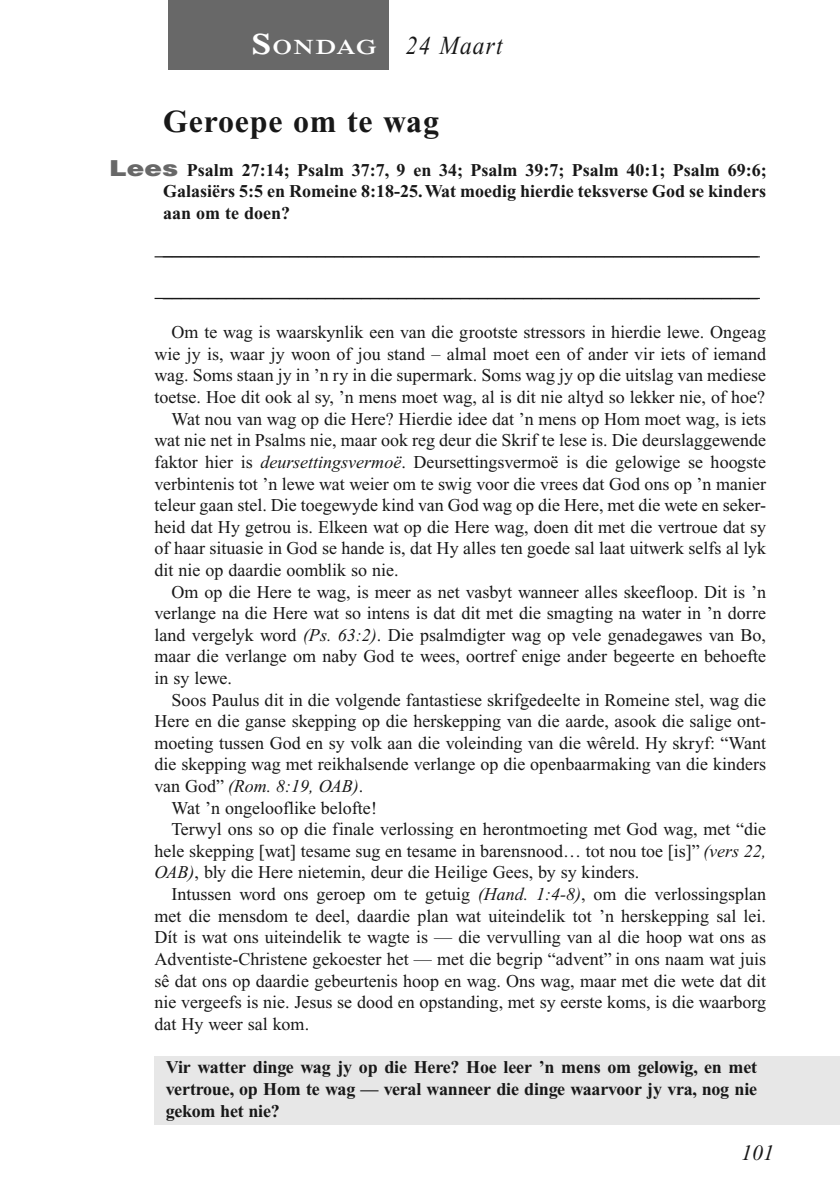
<style>
.page{position:relative;width:840px;height:1191px;background:#fff}
.page>*{position:absolute;margin:0;border:0;box-sizing:border-box;transform-origin:0 0}
.t1{font:700 32px "Times New Roman PS Std";letter-spacing:.025em;color:#181818}
.t2{font:italic 26px "Times New Roman PS Std";letter-spacing:.05em;color:#181818;scale:.9 1}
.t3{font:italic 22px "Times New Roman PS Std";color:#181818}
.t4{font:600 21px "Times NRMT Std";letter-spacing:.05em;color:#fff;scale:1.1 1}
.t5{font:18px "Times New Roman PS Std";color:#181818}
.t6{font:700 18px/21.6px "Times New Roman PS Std";letter-spacing:-.01em;color:#181818;text-align:justify}
.t7{font:italic 18px "Times New Roman PS Std";color:#181818}
.s1{font-size:30px}
.s2{font-family:"Helvetica LT Std";font-weight:900;font-size:22px;color:#686868}
.s3{font-style:italic}
.s4{font-style:normal}
</style>
<div class="page">
<div style="left:154px;top:1056px;width:685px;height:69px;background:#e7e7e7"></div>
<div style="left:168px;top:0;width:220px;height:69px;background:#686868"></div>
<hr style="left:154px;top:256px;width:605px;height:1px;background:#181818">
<hr style="left:154px;top:298px;width:605px;height:1px;background:#181818">
<p class="t4" style="left:251px;top:35px;width:115px"><span class="s1">S</span>ONDAG</p>
<h2 class="t2" style="left:406px;top:35px;width:109px">24 Maart</h2>
<h1 class="t1" style="left:163px;top:109px;width:277px">Geroepe om te wag</h1>
<p class="t6" style="left:163px;top:160px;width:604px;text-indent:-54px"><span class="s2">Lees</span> Psalm 27:14; Psalm 37:7, 9 en 34; Psalm 39:7; Psalm 40:1; Psalm 69:6; Galasiërs 5:5 en Romeine 8:18-25. Wat moedig hierdie teksverse God se kinders aan om te doen?</p>
<p class="t5" style="left:163px;top:242px;width:596px">__________________________________________________________________</p>
<p class="t5" style="left:171px;top:325px;width:595px">Om te wag is waarskynlik een van die grootste stressors in hierdie lewe. Ongeag</p>
<p class="t5" style="left:154px;top:347px;width:613px">wie jy is, waar jy woon of jou stand – almal moet een of ander vir iets of iemand</p>
<p class="t5" style="left:154px;top:369px;width:612px">wag. Soms staan jy in ’n ry in die supermark. Soms wag jy op die uitslag van mediese</p>
<p class="t5" style="left:154px;top:390px;width:611px">toetse. Hoe dit ook al sy, ’n mens moet wag, al is dit nie altyd so lekker nie, of hoe?</p>
<p class="t5" style="left:171px;top:412px;width:596px">Wat nou van wag op die Here? Hierdie idee dat ’n mens op Hom moet wag, is iets</p>
<p class="t5" style="left:154px;top:433px;width:612px">wat nie net in Psalms nie, maar ook reg deur die Skrif te lese is. Die deurslaggewende</p>
<p class="t5" style="left:154px;top:455px;width:613px">faktor hier is <span class="s3">deursettingsvermoë</span>. Deursettingsvermoë is die gelowige se hoogste</p>
<p class="t5" style="left:154px;top:477px;width:613px">verbintenis tot ’n lewe wat weier om te swig voor die vrees dat God ons op ’n manier</p>
<p class="t5" style="left:154px;top:498px;width:612px">teleur gaan stel. Die toegewyde kind van God wag op die Here, met die wete en seker-</p>
<p class="t5" style="left:154px;top:520px;width:613px">heid dat Hy getrou is. Elkeen wat op die Here wag, doen dit met die vertroue dat sy</p>
<p class="t5" style="left:154px;top:541px;width:613px">of haar situasie in God se hande is, dat Hy alles ten goede sal laat uitwerk selfs al lyk</p>
<p class="t5" style="left:154px;top:563px;width:245px">dit nie op daardie oomblik so nie.</p>
<p class="t5" style="left:171px;top:585px;width:596px">Om op die Here te wag, is meer as net vasbyt wanneer alles skeefloop. Dit is ’n</p>
<p class="t5" style="left:154px;top:606px;width:613px">verlange na die Here wat so intens is dat dit met die smagting na water in ’n dorre</p>
<p class="t5" style="left:154px;top:628px;width:612px">land vergelyk word <span class="s3">(Ps. 63:2)</span>. Die psalmdigter wag op vele genadegawes van Bo,</p>
<p class="t5" style="left:154px;top:649px;width:613px">maar die verlange om naby God te wees, oortref enige ander begeerte en behoefte</p>
<p class="t5" style="left:154px;top:671px;width:79px">in sy lewe.</p>
<p class="t5" style="left:171px;top:693px;width:595px">Soos Paulus dit in die volgende fantastiese skrifgedeelte in Romeine stel, wag die</p>
<p class="t5" style="left:154px;top:714px;width:613px">Here en die ganse skepping op die herskepping van die aarde, asook die salige ont-</p>
<p class="t5" style="left:154px;top:736px;width:612px">moeting tussen God en sy volk aan die voleinding van die wêreld. Hy skryf: “Want</p>
<p class="t5" style="left:154px;top:757px;width:612px">die skepping wag met reikhalsende verlange op die openbaarmaking van die kinders</p>
<p class="t7" style="left:154px;top:779px;width:210px"><span class="s4">van God”</span> (Rom. 8:19, OAB)<span class="s4">.</span></p>
<p class="t5" style="left:171px;top:801px;width:207px">Wat ’n ongelooflike belofte!</p>
<p class="t5" style="left:171px;top:822px;width:596px">Terwyl ons so op die finale verlossing en herontmoeting met God wag, met “die</p>
<p class="t5" style="left:154px;top:844px;width:612px">hele skepping [wat] tesame sug en tesame in barensnood… tot nou toe [is]” <span class="s3">(vers 22,</span></p>
<p class="t5" style="left:154px;top:865px;width:486px"><span class="s3">OAB)</span>, bly die Here nietemin, deur die Heilige Gees, by sy kinders.</p>
<p class="t5" style="left:171px;top:887px;width:595px">Intussen word ons geroep om te getuig <span class="s3">(Hand. 1:4-8)</span>, om die verlossingsplan</p>
<p class="t5" style="left:154px;top:909px;width:612px">met die mensdom te deel, daardie plan wat uiteindelik tot ’n herskepping sal lei.</p>
<p class="t5" style="left:154px;top:930px;width:612px">Dít is wat ons uiteindelik te wagte is — die vervulling van al die hoop wat ons as</p>
<p class="t5" style="left:154px;top:952px;width:612px">Adventiste-Christene gekoester het — met die begrip “advent” in ons naam wat juis</p>
<p class="t5" style="left:154px;top:973px;width:612px">sê dat ons op daardie gebeurtenis hoop en wag. Ons wag, maar met die wete dat dit</p>
<p class="t5" style="left:154px;top:995px;width:612px">nie vergeefs is nie. Jesus se dood en opstanding, met sy eerste koms, is die waarborg</p>
<p class="t5" style="left:154px;top:1017px;width:156px">dat Hy weer sal kom.</p>
<p class="t6" style="left:166px;top:1058px;width:592px">Vir watter dinge wag jy op die Here? Hoe leer ’n mens om gelowig, en met vertroue, op Hom te wag — veral wanneer die dinge waarvoor jy vra, nog nie gekom het nie?</p>
<p class="t3" style="left:740px;top:1143px;width:34px">101</p>
</div>
